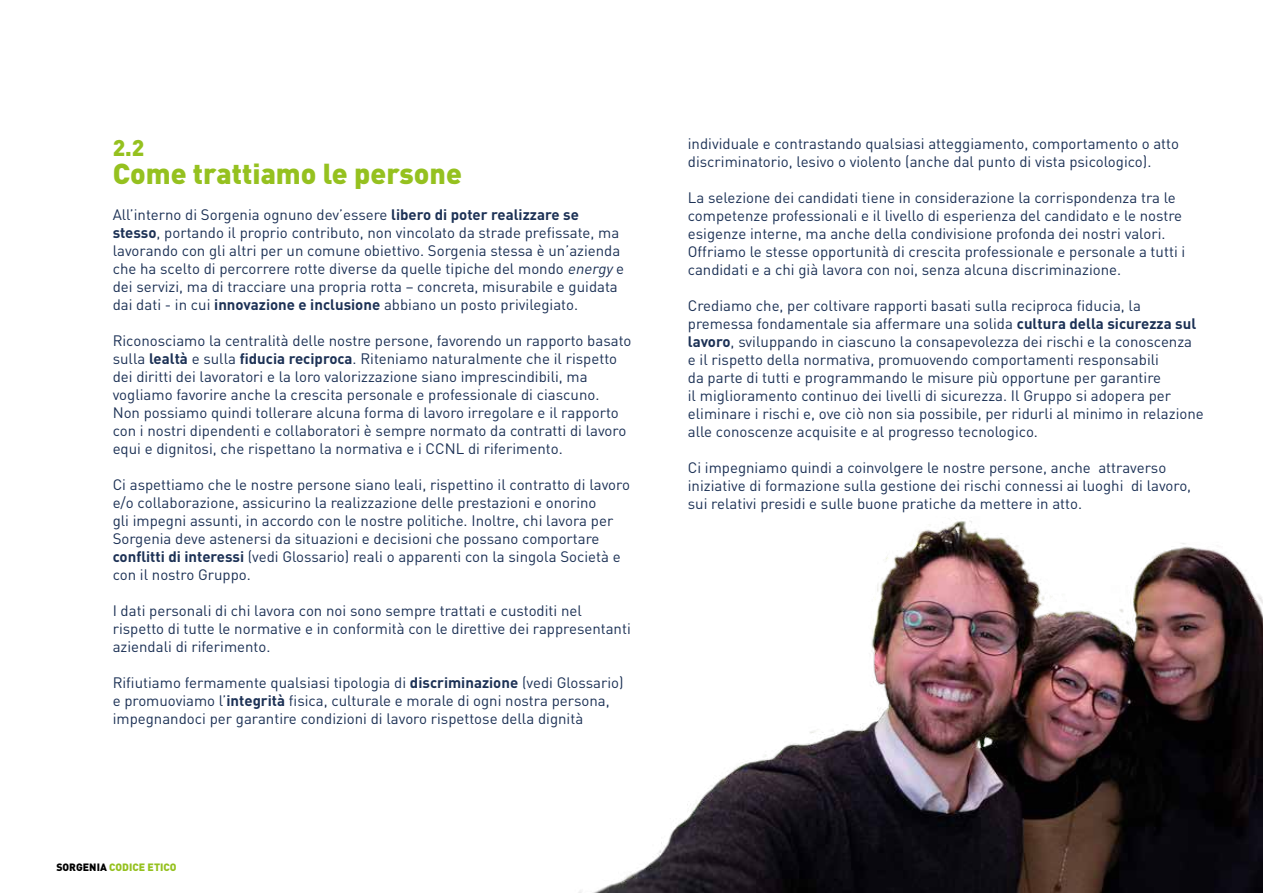
<style>
.page{position:relative;width:1263px;height:893px;background:#fff}
.page>*{position:absolute;margin:0;border:0;box-sizing:border-box;transform-origin:0 0}
.t1{font:900 28.5px "DIN";color:#95c11f}
.t2{font:900 22.5px "DIN";color:#95c11f}
.t3{font:15px/18px "DIN";color:#1c3155}
.t4{font:900 10.5px "DIN";color:#95c11f}
.s1{font-weight:700}
.s2{font-style:italic}
.s3{color:#000}
</style>
<div class="page">
<img style="left:578px;top:521px;width:685px;height:372px">
<h2 class="t2" style="left:113px;top:132px;width:33px">2.2</h2>
<h1 class="t1" style="left:113px;top:155px;width:351px">Come trattiamo le persone</h1>
<p class="t3" style="left:113px;top:205px;width:513px">All’interno di Sorgenia ognuno dev’essere <span class="s1">libero di poter realizzare se stesso</span>, portando il proprio contributo, non vincolato da strade prefissate, ma lavorando con gli altri per un comune obiettivo. Sorgenia stessa è un’azienda che ha scelto di percorrere rotte diverse da quelle tipiche del mondo <span class="s2">energy</span> e dei servizi, ma di tracciare una propria rotta – concreta, misurabile e guidata dai dati - in cui <span class="s1">innovazione e inclusione</span> abbiano un posto privilegiato.</p>
<p class="t3" style="left:113px;top:331px;width:520px">Riconosciamo la centralità delle nostre persone, favorendo un rapporto basato sulla <span class="s1">lealtà</span> e sulla <span class="s1">fiducia reciproca</span>. Riteniamo naturalmente che il rispetto dei diritti dei lavoratori e la loro valorizzazione siano imprescindibili, ma vogliamo favorire anche la crescita personale e professionale di ciascuno.<br>Non possiamo quindi tollerare alcuna forma di lavoro irregolare e il rapporto con i nostri dipendenti e collaboratori è sempre normato da contratti di lavoro equi e dignitosi, che rispettano la normativa e i CCNL di riferimento.</p>
<p class="t3" style="left:113px;top:475px;width:519px">Ci aspettiamo che le nostre persone siano leali, rispettino il contratto di lavoro e/o collaborazione, assicurino la realizzazione delle prestazioni e onorino<br>gli impegni assunti, in accordo con le nostre politiche. Inoltre, chi lavora per Sorgenia deve astenersi da situazioni e decisioni che possano comportare <span class="s1">conflitti di interessi</span> (vedi Glossario) reali o apparenti con la singola Società e con il nostro Gruppo.</p>
<p class="t3" style="left:113px;top:601px;width:520px">I dati personali di chi lavora con noi sono sempre trattati e custoditi nel rispetto di tutte le normative e in conformità con le direttive dei rappresentanti aziendali di riferimento.</p>
<p class="t3" style="left:113px;top:673px;width:512px">Rifiutiamo fermamente qualsiasi tipologia di <span class="s1">discriminazione</span> (vedi Glossario) e promuoviamo l’<span class="s1">integrità</span> fisica, culturale e morale di ogni nostra persona, impegnandoci per garantire condizioni di lavoro rispettose della dignità</p>
<p class="t4" style="left:56px;top:860px;width:122px"><span class="s3">SORGENIA</span> CODICE ETICO</p>
<p class="t3" style="left:688px;top:134px;width:493px">individuale e contrastando qualsiasi atteggiamento, comportamento o atto discriminatorio, lesivo o violento (anche dal punto di vista psicologico).</p>
<p class="t3" style="left:688px;top:188px;width:499px">La selezione dei candidati tiene in considerazione la corrispondenza tra le competenze professionali e il livello di esperienza del candidato e le nostre esigenze interne, ma anche della condivisione profonda dei nostri valori.<br>Offriamo le stesse opportunità di crescita professionale e personale a tutti i candidati e a chi già lavora con noi, senza alcuna discriminazione.</p>
<p class="t3" style="left:688px;top:296px;width:517px">Crediamo che, per coltivare rapporti basati sulla reciproca fiducia, la premessa fondamentale sia affermare una solida <span class="s1">cultura della sicurezza sul lavoro</span>, sviluppando in ciascuno la consapevolezza dei rischi e la conoscenza e il rispetto della normativa, promuovendo comportamenti responsabili<br>da parte di tutti e programmando le misure più opportune per garantire<br>il miglioramento continuo dei livelli di sicurezza. Il Gruppo si adopera per eliminare i rischi e, ove ciò non sia possibile, per ridurli al minimo in relazione alle conoscenze acquisite e al progresso tecnologico.</p>
<p class="t3" style="left:688px;top:458px;width:505px">Ci impegniamo quindi a coinvolgere le nostre persone, anche attraverso iniziative di formazione sulla gestione dei rischi connessi ai luoghi di lavoro, sui relativi presidi e sulle buone pratiche da mettere in atto.</p>
</div>
